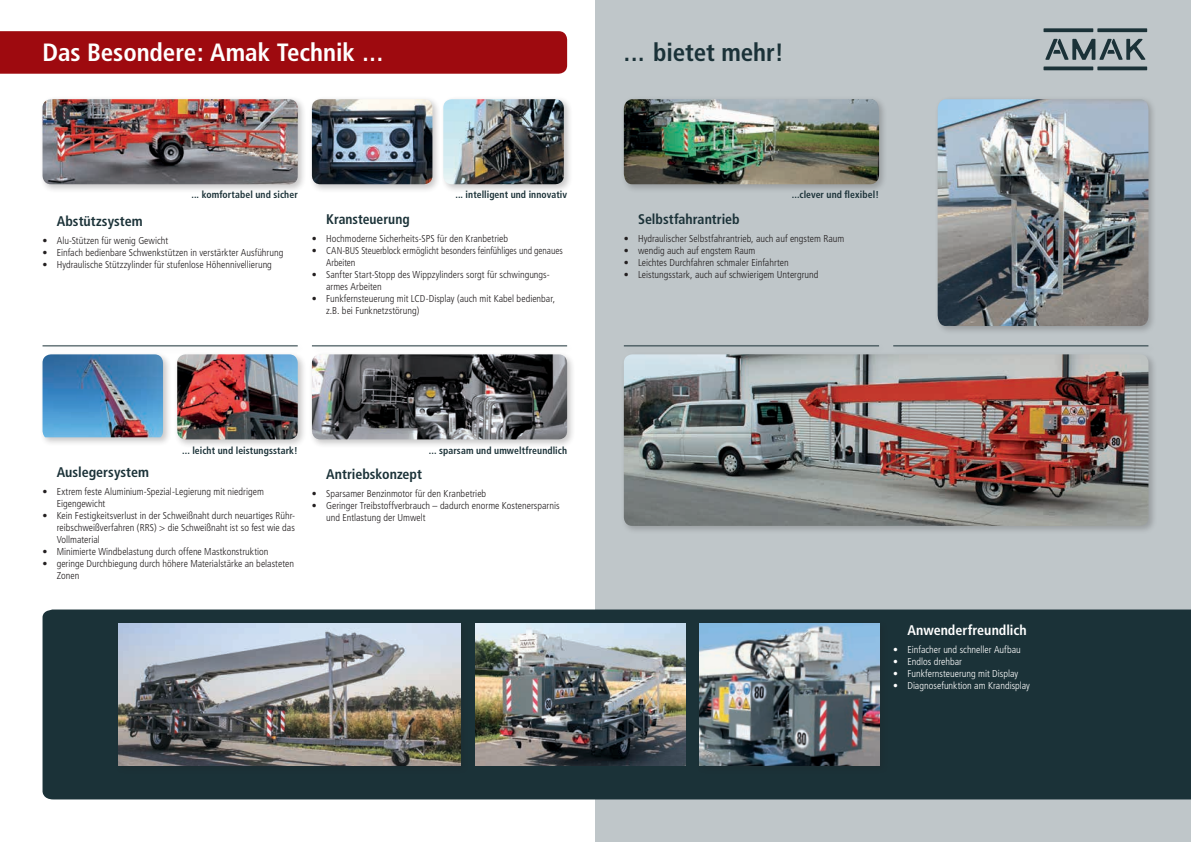
<style>
.page{position:relative;width:1191px;height:842px;background:#fff}
.page>*{position:absolute;margin:0;border:0;box-sizing:border-box;transform-origin:0 0}
.t1{font:700 condensed 25px "Frutiger";letter-spacing:-.005em;color:#fff}
.t2{font:700 condensed 25px "Frutiger";letter-spacing:-.005em;color:#1b3238}
.t3{font:700 condensed 14px "Frutiger";color:#1b3238}
.t4{font:700 condensed 14px "Frutiger";color:#fff}
.t5{font:300 condensed 10px/12px "Frutiger";color:#231f20}
.t6{font:700 condensed 10px "Frutiger";letter-spacing:.005em;color:#1b3238}
.t7{font:300 condensed 10px "Frutiger";color:#fff}
</style>
<div class="page">
<div style="left:0;top:31px;width:567px;height:43px;background:#9e0a0f"></div>
<div style="left:595px;top:0;width:596px;height:842px;background:#bfc6c9"></div>
<div style="left:39px;top:351px;width:133px;height:95px;background:#231f20;opacity:.25"></div>
<img style="left:43px;top:355px;width:120px;height:82px">
<div style="left:620px;top:96px;width:268px;height:97px;background:#231f20;opacity:.25"></div>
<img style="left:624px;top:99px;width:255px;height:85px">
<div style="left:39px;top:96px;width:267px;height:97px;background:#231f20;opacity:.25"></div>
<img style="left:43px;top:99px;width:255px;height:85px">
<div style="left:40px;top:342px;width:266px;height:13px;background:#231f20;opacity:.25"></div>
<hr style="left:43px;top:346px;width:255px;height:1px;background:#1b3238">
<div style="left:621px;top:342px;width:266px;height:13px;background:#231f20;opacity:.25"></div>
<hr style="left:624px;top:346px;width:255px;height:1px;background:#1b3238">
<div style="left:309px;top:342px;width:266px;height:13px;background:#231f20;opacity:.25"></div>
<hr style="left:312px;top:346px;width:255px;height:1px;background:#1b3238">
<div style="left:890px;top:342px;width:266px;height:13px;background:#231f20;opacity:.25"></div>
<hr style="left:893px;top:346px;width:255px;height:1px;background:#1b3238">
<div style="left:43px;top:609px;width:1148px;height:190px;background:#1b3238"></div>
<img style="left:475px;top:624px;width:210px;height:141px">
<div style="left:696px;top:620px;width:192px;height:154px;background:#231f20;opacity:.25"></div>
<img style="left:699px;top:624px;width:180px;height:141px">
<div style="left:115px;top:620px;width:354px;height:154px;background:#231f20;opacity:.25"></div>
<img style="left:118px;top:624px;width:342px;height:141px">
<div style="left:174px;top:351px;width:132px;height:97px;background:#231f20;opacity:.25"></div>
<img style="left:177px;top:354px;width:121px;height:85px">
<div style="left:309px;top:96px;width:132px;height:97px;background:#231f20;opacity:.25"></div>
<img style="left:312px;top:99px;width:120px;height:85px">
<div style="left:309px;top:351px;width:267px;height:97px;background:#231f20;opacity:.25"></div>
<img style="left:312px;top:354px;width:255px;height:85px">
<div style="left:440px;top:96px;width:132px;height:97px;background:#231f20;opacity:.25"></div>
<img style="left:443px;top:99px;width:121px;height:85px">
<div style="left:620px;top:351px;width:537px;height:184px;background:#231f20;opacity:.25"></div>
<img style="left:624px;top:354px;width:524px;height:172px">
<div style="left:934px;top:96px;width:223px;height:239px;background:#231f20;opacity:.25"></div>
<img style="left:937px;top:99px;width:211px;height:227px">
<svg style="left:1043px;top:28px;width:50px;height:4px"></svg>
<svg style="left:1097px;top:28px;width:50px;height:4px"></svg>
<hr style="left:1043px;top:67px;width:50px;height:3px;background:#1b3238">
<hr style="left:1097px;top:67px;width:50px;height:3px;background:#1b3238">
<svg style="left:1045px;top:39px;width:100px;height:21px"></svg>
<h1 class="t1" style="left:43px;top:38px;width:342px">Das Besondere: Amak Technik ...</h1>
<h1 class="t2" style="left:624px;top:38px;width:161px">... bietet mehr!</h1>
<p class="t6" style="left:192px;top:189px;width:108px">... komfortabel und sicher</p>
<p class="t6" style="left:455px;top:189px;width:113px">... intelligent und innovativ</p>
<p class="t6" style="left:792px;top:189px;width:89px">...clever und flexibel!</p>
<h2 class="t3" style="left:57px;top:213px;width:87px">Abstützsystem</h2>
<p class="t5" style="left:43px;top:234px;width:127px">• Alu-Stützen für wenig Gewicht</p>
<p class="t5" style="left:43px;top:246px;width:242px">• Einfach bedienbare Schwenkstützen in verstärkter Ausführung</p>
<p class="t5" style="left:43px;top:258px;width:231px">• Hydraulische Stützzylinder für stufenlose Höhennivellierung</p>
<h2 class="t3" style="left:326px;top:210px;width:85px">Kransteuerung</h2>
<p class="t5" style="left:312px;top:232px;width:198px">• Hochmoderne Sicherheits-SPS für den Kranbetrieb</p>
<p class="t5" style="left:326px;top:244px;width:238px;text-indent:-14px">• CAN-BUS Steuerblock ermöglicht besonders feinfühliges und genaues<br>Arbeiten</p>
<p class="t5" style="left:326px;top:268px;width:225px;text-indent:-14px">• Sanfter Start-Stopp des Wippzylinders sorgt für schwingungs&shy;armes Arbeiten</p>
<p class="t5" style="left:326px;top:292px;width:230px;text-indent:-14px">• Funkfernsteuerung mit LCD-Display (auch mit Kabel bedienbar, z.B. bei Funknetzstörung)</p>
<h2 class="t3" style="left:638px;top:210px;width:103px">Selbstfahrantrieb</h2>
<p class="t5" style="left:624px;top:232px;width:222px">• Hydraulischer Selbstfahrantrieb, auch auf engstem Raum</p>
<p class="t5" style="left:624px;top:244px;width:133px">• wendig auch auf engstem Raum</p>
<p class="t5" style="left:624px;top:256px;width:166px">• Leichtes Durchfahren schmaler Einfahrten</p>
<p class="t5" style="left:624px;top:268px;width:196px">• Leistungsstark, auch auf schwierigem Untergrund</p>
<p class="t6" style="left:182px;top:444px;width:117px">... leicht und leistungsstark!</p>
<h2 class="t3" style="left:57px;top:463px;width:94px">Auslegersystem</h2>
<p class="t5" style="left:57px;top:485px;width:209px;text-indent:-14px">• Extrem feste Aluminium-Spezial-Legierung mit niedrigem<br>Eigengewicht</p>
<p class="t5" style="left:57px;top:509px;width:240px;text-align:justify;text-indent:-14px">• Kein Festigkeitsverlust in der Schweißnaht durch neuartiges Rühr&shy;reibschweißverfahren (RRS) &gt; die Schweißnaht ist so fest wie das Vollmaterial</p>
<p class="t5" style="left:43px;top:545px;width:227px">• Minimierte Windbelastung durch offene Mastkonstruktion</p>
<p class="t5" style="left:57px;top:557px;width:239px;text-indent:-14px">• geringe Durchbiegung durch höhere Materialstärke an belasteten<br>Zonen</p>
<p class="t6" style="left:429px;top:444px;width:140px">... sparsam und umweltfreundlich</p>
<h2 class="t3" style="left:326px;top:466px;width:97px">Antriebskonzept</h2>
<p class="t5" style="left:312px;top:487px;width:176px">• Sparsamer Benzinmotor für den Kranbetrieb</p>
<p class="t5" style="left:326px;top:499px;width:235px;text-indent:-14px">• Geringer Treibstoffverbrauch – dadurch enorme Kostenersparnis und Entlastung der Umwelt</p>
<h2 class="t4" style="left:907px;top:621px;width:121px">Anwenderfreundlich</h2>
<p class="t7" style="left:893px;top:643px;width:129px">• Einfacher und schneller Aufbau</p>
<p class="t7" style="left:893px;top:655px;width:70px">• Endlos drehbar</p>
<p class="t7" style="left:893px;top:667px;width:126px">• Funkfernsteuerung mit Display</p>
<p class="t7" style="left:893px;top:679px;width:138px">• Diagnosefunktion am Krandisplay</p>
</div>
